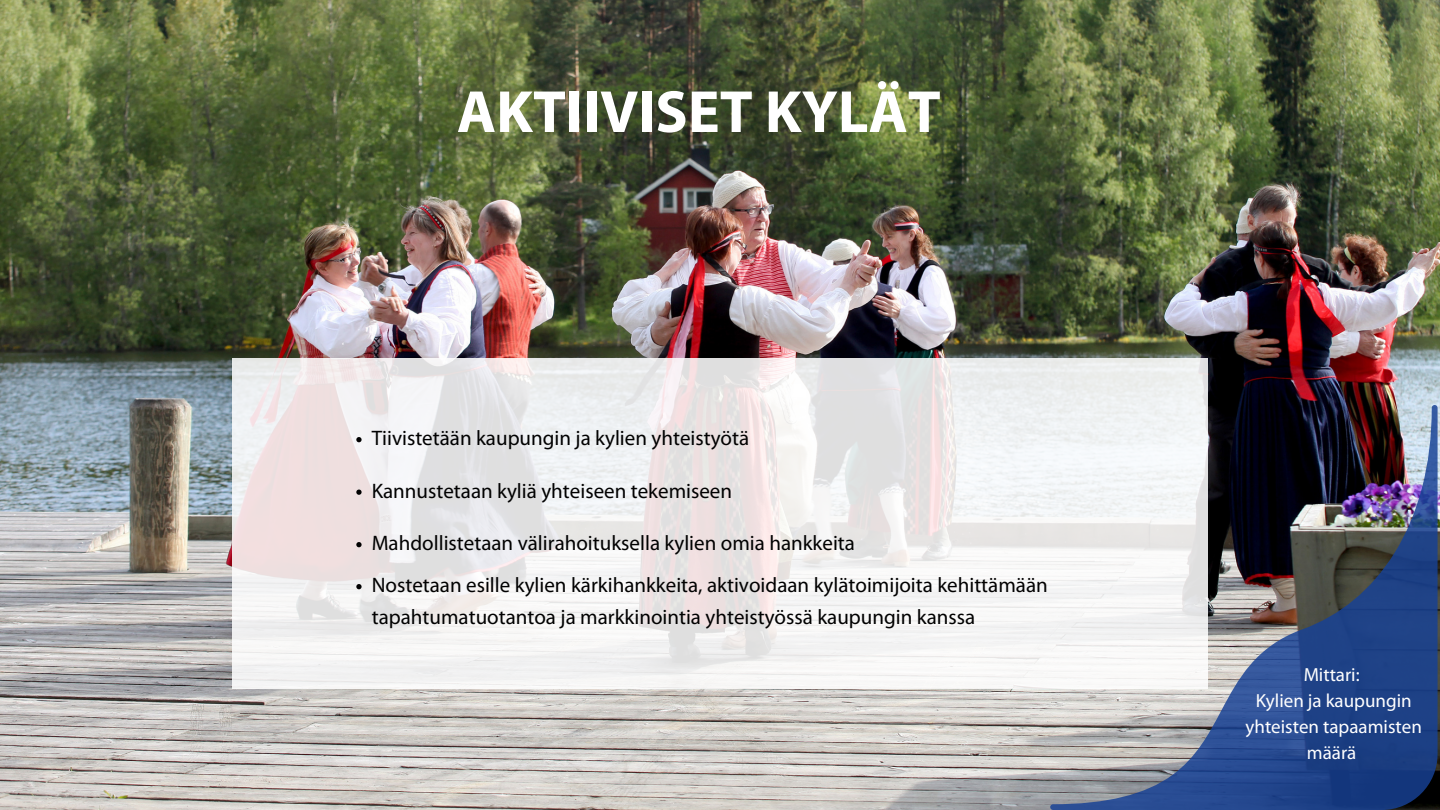
<style>
.page{position:relative;width:1440px;height:810px;background:#fff}
.page>*{position:absolute;margin:0;border:0;box-sizing:border-box;transform-origin:0 0}
.t1{font:700 60px "Myriad Pro";color:#fff}
.t2{font:21px/42px "Myriad Pro";color:#010101}
.t3{font:19px/26.2px "Myriad Pro";color:#fff;text-align:center}
</style>
<div class="page">
<img style="left:0;top:0;width:1440px;height:810px">
<svg style="left:232px;top:358px;width:976px;height:330px"></svg>
<svg style="left:356px;top:437px;width:6px;height:5px"></svg>
<svg style="left:356px;top:490px;width:6px;height:5px"></svg>
<svg style="left:356px;top:542px;width:6px;height:5px"></svg>
<svg style="left:356px;top:584px;width:6px;height:5px"></svg>
<img style="left:1050px;top:405px;width:388px;height:405px">
<h1 class="t1" style="left:457px;top:87px;width:485px">AKTIIVISET KYLÄT</h1>
<p class="t2" style="left:372px;top:419px;width:379px">Tiivistetään kaupungin ja kylien yhteistyötä</p>
<p class="t2" style="left:372px;top:472px;width:362px">Kannustetaan kyliä yhteiseen tekemiseen</p>
<p class="t2" style="left:372px;top:524px;width:678px">Mahdollistetaan välirahoituksella kylien omia hankkeita<br>Nostetaan esille kylien kärkihankkeita, aktivoidaan kylätoimijoita kehittämään</p>
<p class="t2" style="left:372px;top:598px;width:605px">tapahtumatuotantoa ja markkinointia yhteistyössä kaupungin kanssa</p>
<p class="t3" style="left:1246px;top:663px;width:178px">Mittari:<br>Kylien ja kaupungin yhteisten tapaamisten määrä</p>
</div>
